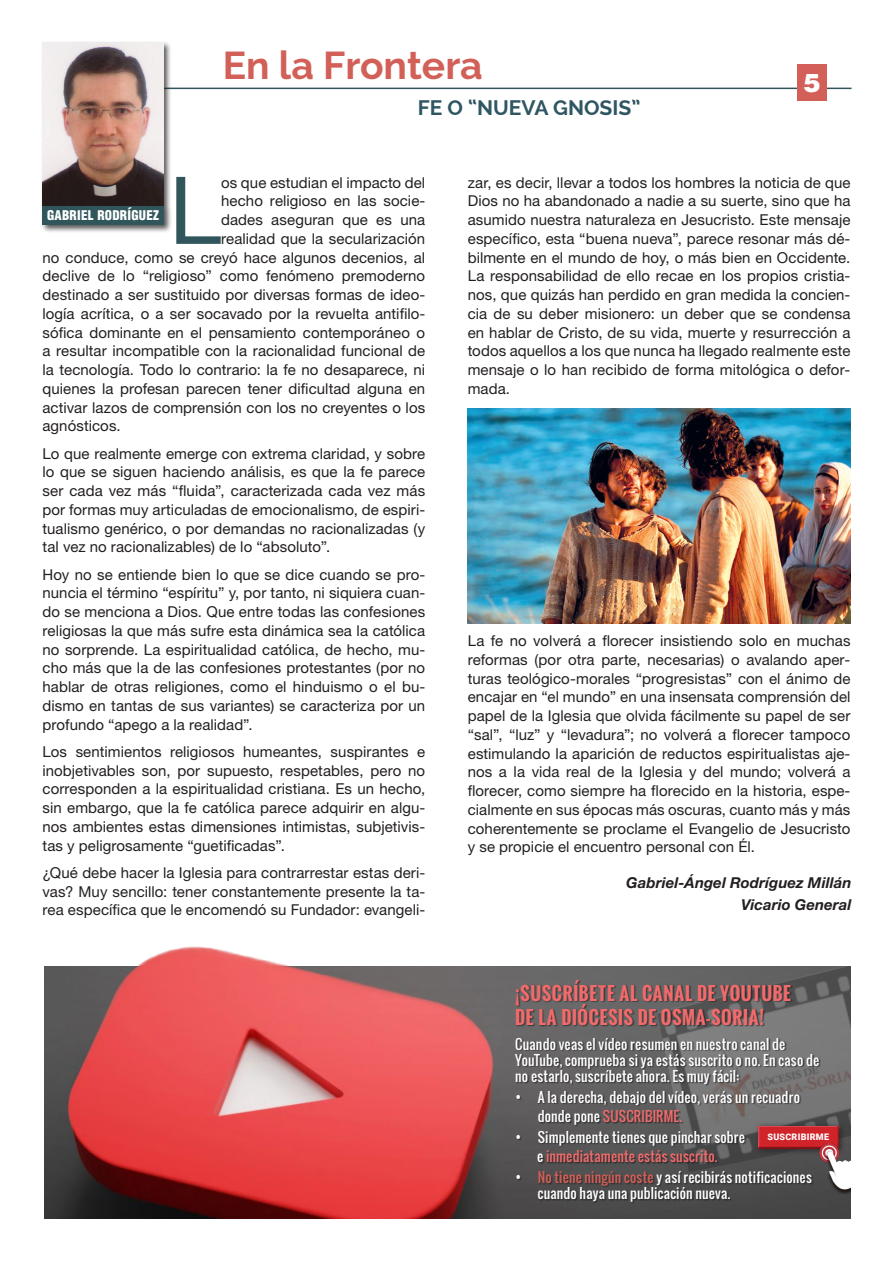
<style>
.page{position:relative;width:893px;height:1263px;background:#fff}
.page>*{position:absolute;margin:0;border:0;box-sizing:border-box;transform-origin:0 0}
.Por_omisión{font:93.75px "Helvetica Neue LT Std";color:#30565c}
.t1{font:700 39px "Raleway";color:#d26058}
.t2{font:900 25.5px "Helvetica LT Std";color:#fff}
.SUBTITULO{font:700 21px "Raleway";color:#2f5662}
.t3{font:700 18px/24px "Oswald";letter-spacing:.035em;color:#f16b6c}
.Por_omisión-2{font:15px/18.8px "Helvetica Neue LT Std";letter-spacing:.005em;color:#231f20;text-align:justify}
.TEXTO{font:italic 700 15px "Helvetica Neue LT Std";letter-spacing:.005em;color:#231f20}
.t4{font:13.5px/16.2px "Oswald";letter-spacing:.015em;color:#fff}
.t5{font:900 condensed 13.05px "Helvetica LT Std";letter-spacing:.02em;color:#fff}
.t6{font:900 9px "Roboto";letter-spacing:.03em;color:#fff}
.s1{color:#f16b6c}
.s2{color:#d26058}
</style>
<div class="page">
<hr style="left:43px;top:88px;width:808px;height:1px;background:#30565c">
<div style="left:797px;top:64px;width:30px;height:37px;background:#d26058"></div>
<div style="left:41px;top:41px;width:131px;height:193px;background:#231f20;opacity:.75"></div>
<img style="left:42px;top:43px;width:121px;height:163px">
<div style="left:42px;top:206px;width:122px;height:19px;background:#30565c"></div>
<img style="left:44px;top:967px;width:806px;height:251px">
<img style="left:654px;top:967px;width:196px;height:176px">
<div style="left:515px;top:980px;width:306px;height:223px;background:#231f20;opacity:.75"></div>
<div style="left:754px;top:1122px;width:91px;height:34px;background:#231f20;opacity:.75"></div>
<div style="left:757px;top:1124px;width:84px;height:24px;background:#231f20;opacity:.75"></div>
<img style="left:820px;top:1143px;width:30px;height:54px">
<img style="left:44px;top:946px;width:390px;height:56px">
<img style="left:468px;top:409px;width:382px;height:215px">
<p class="t1" style="left:223px;top:43px;width:261px">En la Frontera</p>
<p class="SUBTITULO" style="left:418px;top:96px;width:224px">FE O “NUEVA GNOSIS”</p>
<h3 class="t2" style="left:803px;top:66px;width:19px">5</h3>
<p class="Por_omisión" style="left:169px;top:155px;width:54px">L</p>
<p class="Por_omisión-2" style="left:221px;top:173px;width:206px">os que estudian el impacto del</p>
<p class="Por_omisión-2" style="left:221px;top:191px;width:206px">hecho religioso en las socie-</p>
<p class="Por_omisión-2" style="left:221px;top:210px;width:206px">dades aseguran que es una</p>
<p class="Por_omisión-2" style="left:221px;top:229px;width:206px">realidad que la secularización</p>
<p class="Por_omisión-2" style="left:43px;top:248px;width:384px">no conduce, como se creyó hace algunos decenios, al</p>
<p class="Por_omisión-2" style="left:43px;top:266px;width:384px">declive de lo “religioso” como fenómeno premoderno</p>
<p class="Por_omisión-2" style="left:43px;top:285px;width:384px">destinado a ser sustituido por diversas formas de ideo-</p>
<p class="Por_omisión-2" style="left:43px;top:304px;width:384px">logía acrítica, o a ser socavado por la revuelta antifilo-</p>
<p class="Por_omisión-2" style="left:43px;top:323px;width:384px">sófica dominante en el pensamiento contemporáneo o</p>
<p class="Por_omisión-2" style="left:43px;top:341px;width:384px">a resultar incompatible con la racionalidad funcional de</p>
<p class="Por_omisión-2" style="left:43px;top:360px;width:384px">la tecnología. Todo lo contrario: la fe no desaparece, ni</p>
<p class="Por_omisión-2" style="left:43px;top:379px;width:384px">quienes la profesan parecen tener dificultad alguna en</p>
<p class="Por_omisión-2" style="left:43px;top:398px;width:384px">activar lazos de comprensión con los no creyentes o los</p>
<p class="Por_omisión-2" style="left:43px;top:416px;width:80px">agnósticos.</p>
<p class="Por_omisión-2" style="left:43px;top:444px;width:384px">Lo que realmente emerge con extrema claridad, y sobre lo que se siguen haciendo análisis, es que la fe parece ser cada vez más “fluida”, caracterizada cada vez más por formas muy articuladas de emocionalismo, de espiri&shy;tualismo genérico, o por demandas no racionalizadas (y tal vez no racionalizables) de lo “absoluto”.</p>
<p class="Por_omisión-2" style="left:43px;top:565px;width:384px">Hoy no se entiende bien lo que se dice cuando se pro&shy;nuncia el término “espíritu” y, por tanto, ni siquiera cuan&shy;do se menciona a Dios. Que entre todas las confesiones religiosas la que más sufre esta dinámica sea la católica no sorprende. La espiritualidad católica, de hecho, mu&shy;cho más que la de las confesiones protestantes (por no hablar de otras religiones, como el hinduismo o el bu&shy;dismo en tantas de sus variantes) se caracteriza por un profundo “apego a la realidad”.</p>
<p class="Por_omisión-2" style="left:43px;top:742px;width:384px">Los sentimientos religiosos humeantes, suspirantes e inobjetivables son, por supuesto, respetables, pero no corresponden a la espiritualidad cristiana. Es un hecho, sin embargo, que la fe católica parece adquirir en algu&shy;nos ambientes estas dimensiones intimistas, subjetivis&shy;tas y peligrosamente “guetificadas”.</p>
<p class="Por_omisión-2" style="left:43px;top:863px;width:384px">¿Qué debe hacer la Iglesia para contrarrestar estas deri&shy;vas? Muy sencillo: tener constantemente presente la ta&shy;rea específica que le encomendó su Fundador: evangeli-</p>
<p class="t5" style="left:47px;top:207px;width:113px">GABRIEL RODRÍGUEZ</p>
<p class="Por_omisión-2" style="left:468px;top:173px;width:384px">zar, es decir, llevar a todos los hombres la noticia de que Dios no ha abandonado a nadie a su suerte, sino que ha asumido nuestra naturaleza en Jesucristo. Este mensaje específico, esta “buena nueva”, parece resonar más dé&shy;bilmente en el mundo de hoy, o más bien en Occidente.<br>La responsabilidad de ello recae en los propios cristia&shy;nos, que quizás han perdido en gran medida la concien&shy;cia de su deber misionero: un deber que se condensa en hablar de Cristo, de su vida, muerte y resurrección a todos aquellos a los que nunca ha llegado realmente este mensaje o lo han recibido de forma mitológica o defor&shy;mada.</p>
<p class="Por_omisión-2" style="left:468px;top:631px;width:384px">La fe no volverá a florecer insistiendo solo en muchas reformas (por otra parte, necesarias) o avalando aper&shy;turas teológico-morales “progresistas” con el ánimo de encajar en “el mundo” en una insensata comprensión del papel de la Iglesia que olvida fácilmente su papel de ser “sal”, “luz” y “levadura”; no volverá a florecer tampoco estimulando la aparición de reductos espiritualistas aje&shy;nos a la vida real de la Iglesia y del mundo; volverá a florecer, como siempre ha florecido en la historia, espe&shy;cialmente en sus épocas más oscuras, cuanto más y más coherentemente se proclame el Evangelio de Jesucristo y se propicie el encuentro personal con Él.</p>
<p class="TEXTO" style="left:626px;top:873px;width:227px">Gabriel-Ángel Rodríguez Millán</p>
<p class="TEXTO" style="left:741px;top:896px;width:112px">Vicario General</p>
<p class="t3" style="left:515px;top:982px;width:277px">¡SUSCRÍBETE AL CANAL DE YOUTUBE<br>DE LA DIÓCESIS DE OSMA-SORIA!</p>
<p class="t4" style="left:515px;top:1036px;width:306px">Cuando veas el vídeo resumen en nuestro canal de<br>YouTube, comprueba si ya estás suscrito o no. En caso de no estarlo, suscríbete ahora. Es muy fácil:</p>
<p class="t4" style="left:538px;top:1087px;width:264px;line-height:19.5px;text-indent:-23px">• A la derecha, debajo del vídeo, verás un recuadro donde pone <span class="s1">SUSCRIBIRME.</span></p>
<p class="t4" style="left:515px;top:1127px;width:231px;line-height:19.5px;text-align:center">• Simplemente tienes que pinchar sobre e <span class="s1">inmediatamente estás suscrito.</span></p>
<p class="t4" style="left:538px;top:1169px;width:276px;text-indent:-23px">• <span class="s2">No tiene ningún coste</span> y así recibirás notificaciones cuando haya una publicación nueva.</p>
<p class="t6" style="left:767px;top:1131px;width:63px">SUSCRIBIRME</p>
</div>
